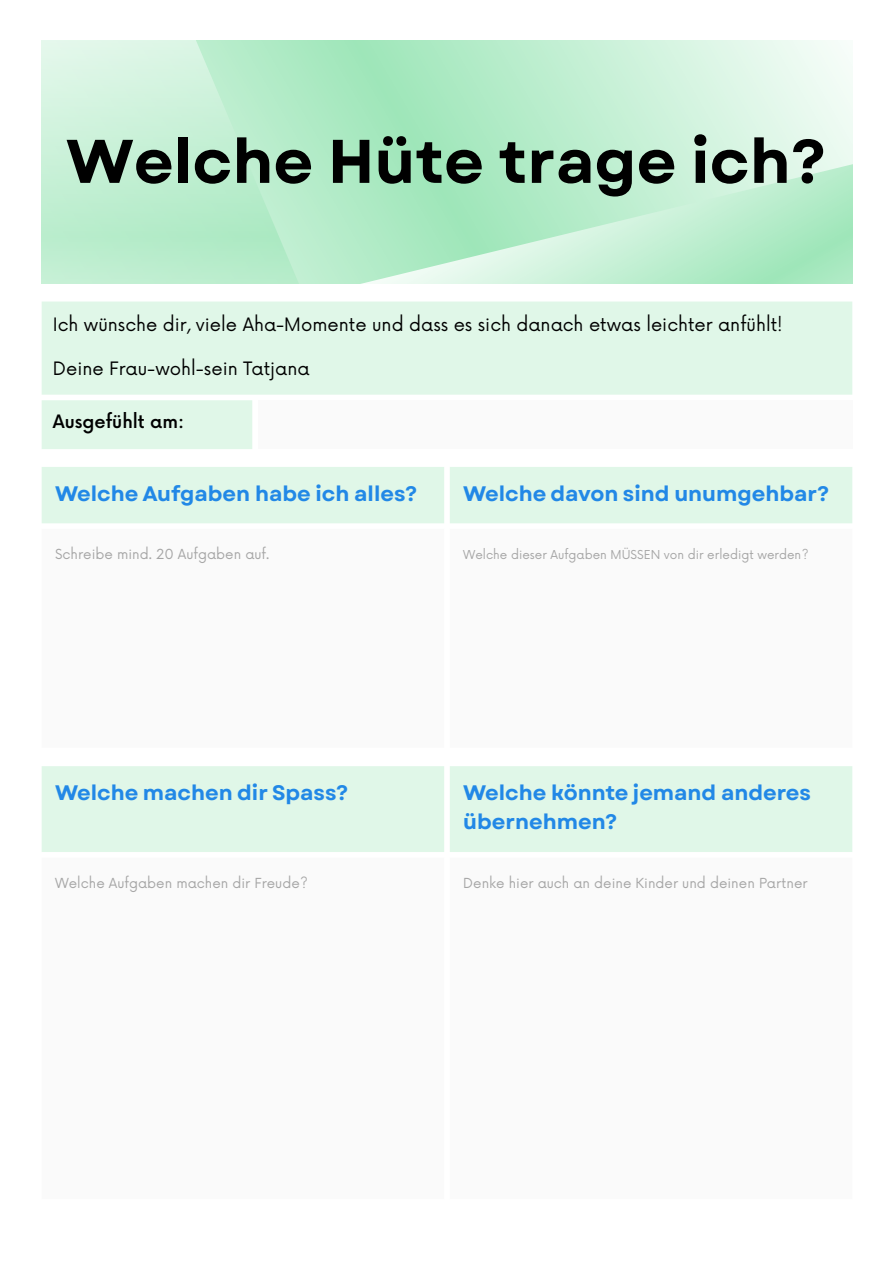
<style>
.page{position:relative;width:894px;height:1263px;background:#fff}
.page>*{position:absolute;margin:0;border:0;box-sizing:border-box;transform-origin:0 0}
.t1{font:700 61.5px "Garet";color:#000}
.t2{font:700 21px/29.2px "Garet";color:#2288e6}
.t3{font:18px "Now";color:#000}
.t4{font:500 18px "Now";color:#000}
.t5{font:13.5px "Now";color:#a6a6a6}
.t6{font:12px "Now";color:#a6a6a6}
</style>
<div class="page">
<svg style="left:376px;top:40px;width:476px;height:244px;background:#c0eed1"></svg>
<svg style="left:42px;top:40px;width:334px;height:244px;background:#bdedcf"></svg>
<div style="left:42px;top:302px;width:810px;height:147px;background:#e0f7e8"></div>
<div style="left:258px;top:400px;width:594px;height:49px;background:#fafafa"></div>
<div style="left:42px;top:467px;width:810px;height:56px;background:#e0f7e8"></div>
<div style="left:42px;top:766px;width:810px;height:86px;background:#e0f7e8"></div>
<p class="t1" style="left:66px;top:117px;width:761px">Welche Hüte trage ich?</p>
<p class="t3" style="left:53px;top:314px;width:731px">Ich wünsche dir, viele Aha-Momente und dass es sich danach etwas leichter anfühlt!</p>
<p class="t3" style="left:53px;top:358px;width:258px">Deine Frau-wohl-sein Tatjana</p>
<p class="t4" style="left:53px;top:412px;width:133px">Ausgefühlt am:</p>
<p class="t2" style="left:55px;top:479px;width:363px">Welche Aufgaben habe ich alles?</p>
<p class="t2" style="left:463px;top:479px;width:367px">Welche davon sind unumgehbar?</p>
<p class="t5" style="left:55px;top:547px;width:216px">Schreibe mind. 20 Aufgaben auf.</p>
<p class="t6" style="left:463px;top:548px;width:346px">Welche dieser Aufgaben MÜSSEN von dir erledigt werden?</p>
<p class="t2" style="left:55px;top:778px;width:294px">Welche machen dir Spass?</p>
<p class="t2" style="left:463px;top:778px;width:349px">Welche könnte jemand anderes übernehmen?</p>
<p class="t5" style="left:55px;top:876px;width:254px">Welche Aufgaben machen dir Freude?</p>
<p class="t5" style="left:463px;top:876px;width:346px">Denke hier auch an deine Kinder und deinen Partner</p>
</div>
